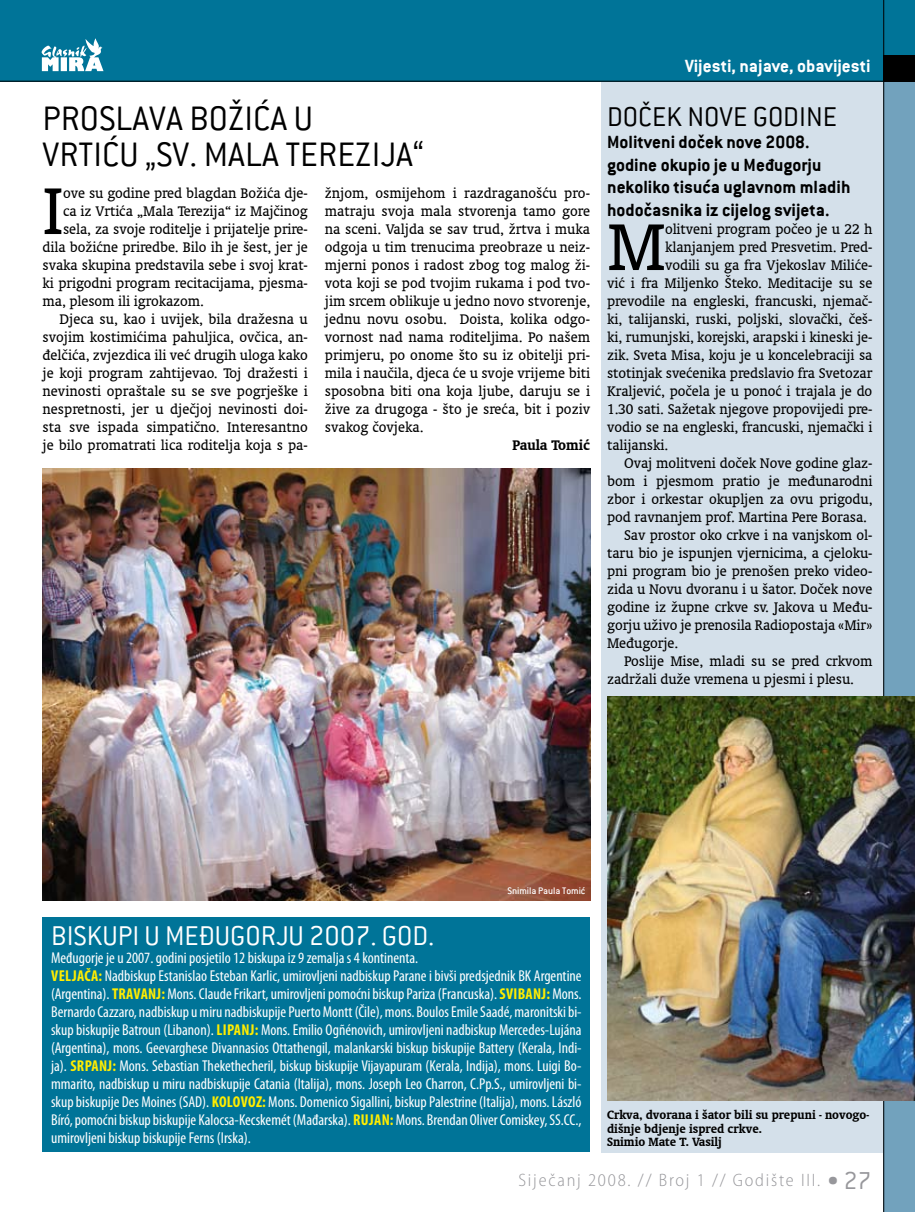
<style>
.page{position:relative;width:915px;height:1212px;background:#fff}
.page>*{position:absolute;margin:0;border:0;box-sizing:border-box;transform-origin:0 0}
.t1{font:75.15px "Oranda L2";color:#000}
.t2{font:300 37.5px/36px "Conduit ITC";color:#000}
.t3{font:300 30px "Conduit ITC";color:#fff}
.t4{font:300 30px "Conduit ITC";color:#000}
.t5{font:700 19.5px/22.5px "Conduit ITC";color:#000}
.t6{font:700 19.5px "Conduit ITC";color:#fff}
.t7{font:300 semi-condensed 18px "Myriad Pro";letter-spacing:.1em;color:#97979b}
.t8{font:15.75px/18px "Oranda L2";letter-spacing:-.005em;color:#000;text-align:justify}
.t9{font:condensed 15.75px/18px "Myriad Pro";color:#fff}
.t10{font:700 15.75px "Oranda L2";color:#000}
.t11{font:700 13.5px/13.5px "Oranda L2";color:#000}
.t12{font:500 10.5px "Conduit ITC";letter-spacing:-.005em;color:#fff}
.s1{font-weight:700;color:#ffed00}
.s2{font-family:"Conduit ITC";font-stretch:normal;font-size:27px}
</style>
<div class="page">
<div style="left:601px;top:38px;width:313px;height:1114px;background:#d4e0ea"></div>
<div style="left:883px;top:81px;width:31px;height:1131px;background:#72a2bd"></div>
<div style="left:0;top:0;width:914px;height:81px;background:#007498"></div>
<div style="left:883px;top:55px;width:31px;height:26px;background:#000"></div>
<hr style="left:0;top:81px;width:883px;height:1px;background:#000">
<hr style="left:883px;top:0;width:1px;height:1212px;background:#000">
<svg style="left:42px;top:38px;width:61px;height:33px"></svg>
<img style="left:43px;top:469px;width:547px;height:431px">
<div style="left:43px;top:917px;width:547px;height:235px;background:#007498"></div>
<img style="left:607px;top:696px;width:307px;height:404px">
<h2 class="t2" style="left:43px;top:101px;width:382px">PROSLAVA BOŽIĆA U<br>VRTIĆU „SV. MALA TEREZIJA“</h2>
<h1 class="t1" style="left:43px;top:165px;width:22px">I</h1>
<p class="t8" style="left:63px;top:184px;width:246px">ove su godine pred blagdan Božića dje-</p>
<p class="t8" style="left:325px;top:184px;width:267px">žnjom, osmijehom i razdraganošću pro&shy;matraju svoja mala stvorenja tamo gore na sceni. Valjda se sav trud, žrtva i muka odgoja u tim trenucima preobraze u neiz&shy;mjerni ponos i radost zbog tog malog ži&shy;vota koji se pod tvojim rukama i pod tvo&shy;jim srcem oblikuje u jedno novo stvorenje, jednu novu osobu. Doista, kolika odgo&shy;vornost nad nama roditeljima. Po našem primjeru, po onome što su iz obitelji pri&shy;mila i naučila, djeca će u svoje vrijeme biti sposobna biti ona koja ljube, daruju se i žive za drugoga - što je sreća, bit i poziv svakog čovjeka.</p>
<p class="t10" style="left:512px;top:435px;width:79px">Paula Tomić</p>
<p class="t8" style="left:63px;top:202px;width:246px">ca iz Vrtića „Mala Terezija“ iz Majčinog</p>
<p class="t8" style="left:63px;top:220px;width:246px">sela, za svoje roditelje i prijatelje prire-</p>
<p class="t8" style="left:43px;top:238px;width:267px">dila božićne priredbe. Bilo ih je šest, jer je</p>
<p class="t8" style="left:43px;top:256px;width:267px">svaka skupina predstavila sebe i svoj krat-</p>
<p class="t8" style="left:43px;top:274px;width:267px">ki prigodni program recitacijama, pjesma-</p>
<p class="t8" style="left:43px;top:292px;width:163px">ma, plesom ili igrokazom.</p>
<p class="t8" style="left:60px;top:310px;width:250px">Djeca su, kao i uvijek, bila dražesna u</p>
<p class="t8" style="left:43px;top:328px;width:267px">svojim kostimićima pahuljica, ovčica, an-</p>
<p class="t8" style="left:43px;top:346px;width:267px">đelčića, zvjezdica ili već drugih uloga kako</p>
<p class="t8" style="left:43px;top:364px;width:267px">je koji program zahtijevao. Toj dražesti i</p>
<p class="t8" style="left:43px;top:382px;width:267px">nevinosti opraštale su se sve pogrješke i</p>
<p class="t8" style="left:43px;top:400px;width:267px">nespretnosti, jer u dječjoj nevinosti doi-</p>
<p class="t8" style="left:43px;top:418px;width:267px">sta sve ispada simpatično. Interesantno</p>
<p class="t8" style="left:43px;top:436px;width:267px">je bilo promatrati lica roditelja koja s pa-</p>
<p class="t6" style="left:684px;top:55px;width:187px">Vijesti, najave, obavijesti</p>
<h3 class="t4" style="left:607px;top:100px;width:31px">DOČEK</h3>
<h3 class="t4" style="left:687px;top:100px;width:80px">NOVE GODINE</h3>
<p class="t5" style="left:607px;top:130px;width:245px">Molitveni doček nove 2008. godine okupio je u Međugorju nekoliko tisuća uglavnom mladih hodočasnika iz cijelog svijeta.</p>
<h1 class="t1" style="left:607px;top:201px;width:60px">M</h1>
<p class="t8" style="left:664px;top:220px;width:209px">olitveni program počeo je u 22 h</p>
<p class="t8" style="left:664px;top:238px;width:209px">klanjanjem pred Presvetim. Pred-</p>
<p class="t8" style="left:664px;top:256px;width:209px">vodili su ga fra Vjekoslav Miliće-</p>
<p class="t8" style="left:607px;top:274px;width:267px">vić i fra Miljenko Šteko. Meditacije su se</p>
<p class="t8" style="left:607px;top:292px;width:267px">prevodile na engleski, francuski, njemač-</p>
<p class="t8" style="left:607px;top:310px;width:267px">ki, talijanski, ruski, poljski, slovački, češ-</p>
<p class="t8" style="left:607px;top:328px;width:266px">ki, rumunjski, korejski, arapski i kineski je-</p>
<p class="t8" style="left:607px;top:346px;width:267px">zik. Sveta Misa, koju je u koncelebraciji sa</p>
<p class="t8" style="left:607px;top:364px;width:267px">stotinjak svećenika predslavio fra Svetozar</p>
<p class="t8" style="left:607px;top:382px;width:266px">Kraljević, počela je u ponoć i trajala je do</p>
<p class="t8" style="left:607px;top:400px;width:267px">1.30 sati. Sažetak njegove propovijedi pre-</p>
<p class="t8" style="left:607px;top:418px;width:267px">vodio se na engleski, francuski, njemački i</p>
<p class="t8" style="left:607px;top:436px;width:62px">talijanski.</p>
<p class="t8" style="left:624px;top:454px;width:249px">Ovaj molitveni doček Nove godine glaz-</p>
<p class="t8" style="left:607px;top:472px;width:266px">bom i pjesmom pratio je međunarodni</p>
<p class="t8" style="left:607px;top:490px;width:267px">zbor i orkestar okupljen za ovu prigodu,</p>
<p class="t8" style="left:607px;top:508px;width:261px">pod ravnanjem prof. Martina Pere Borasa.</p>
<p class="t8" style="left:624px;top:526px;width:250px">Sav prostor oko crkve i na vanjskom ol-</p>
<p class="t8" style="left:607px;top:544px;width:267px">taru bio je ispunjen vjernicima, a cjeloku-</p>
<p class="t8" style="left:607px;top:562px;width:266px">pni program bio je prenošen preko video-</p>
<p class="t8" style="left:607px;top:580px;width:267px">zida u Novu dvoranu i u šator. Doček nove</p>
<p class="t8" style="left:607px;top:598px;width:267px">godine iz župne crkve sv. Jakova u Među-</p>
<p class="t8" style="left:607px;top:616px;width:267px">gorju uživo je prenosila Radiopostaja «Mir»</p>
<p class="t8" style="left:607px;top:634px;width:72px">Međugorje.</p>
<p class="t8" style="left:624px;top:652px;width:250px">Poslije Mise, mladi su se pred crkvom</p>
<p class="t8" style="left:607px;top:670px;width:248px">zadržali duže vremena u pjesmi i plesu.</p>
<p class="t12" style="left:507px;top:885px;width:79px">Snimila Paula Tomić</p>
<h3 class="t3" style="left:51px;top:919px;width:28px">BISKUPI</h3>
<h3 class="t3" style="left:144px;top:919px;width:56px">U MEĐUGORJU</h3>
<h3 class="t3" style="left:309px;top:919px;width:127px">2007. GOD.</h3>
<p class="t9" style="left:51px;top:949px;width:532px">Međugorje je u 2007. godini posjetilo 12 biskupa iz 9 zemalja s 4 kontinenta.<br><span class="s1">VELJAČA:</span> Nadbiskup Estanislao Esteban Karlic, umirovljeni nadbiskup Parane i bivši predsjednik BK Argentine (Argentina). <span class="s1">TRAVANJ:</span> Mons. Claude Frikart, umirovljeni pomoćni biskup Pariza (Francuska). <span class="s1">SVIBANJ:</span> Mons.<br>Bernardo Cazzaro, nadbiskup u miru nadbiskupije Puerto Montt (Čile), mons. Boulos Emile Saadé, maronitski bi&shy;skup biskupije Batroun (Libanon). <span class="s1">LIPANJ:</span> Mons. Emilio Ogñénovich, umirovljeni nadbiskup Mercedes-Lujána (Argentina), mons. Geevarghese Divannasios Ottathengil, malankarski biskup biskupije Battery (Kerala, Indi&shy;ja). <span class="s1">SRPANJ:</span> Mons. Sebastian Thekethecheril, biskup biskupije Vijayapuram (Kerala, Indija), mons. Luigi Bo&shy;mmarito, nadbiskup u miru nadbiskupije Catania (Italija), mons. Joseph Leo Charron, C.Pp.S., umirovljeni bi&shy;skup biskupije Des Moines (SAD). <span class="s1">KOLOVOZ:</span> Mons. Domenico Sigallini, biskup Palestrine (Italija), mons. László Bíró, pomoćni biskup biskupije Kalocsa-Kecskemét (Mađarska). <span class="s1">RUJAN:</span>Mons. Brendan Oliver Comiskey, SS.CC., umirovljeni biskup biskupije Ferns (Irska).</p>
<p class="t11" style="left:607px;top:1108px;width:263px">Crkva, dvorana i šator bili su prepuni - novogo&shy;dišnje bdjenje ispred crkve.<br>Snimio Mate T. Vasilj</p>
<p class="t7" style="left:518px;top:1170px;width:354px">Siječanj 2008. // Broj 1 // Godište III. <span class="s2">•27</span></p>
</div>
